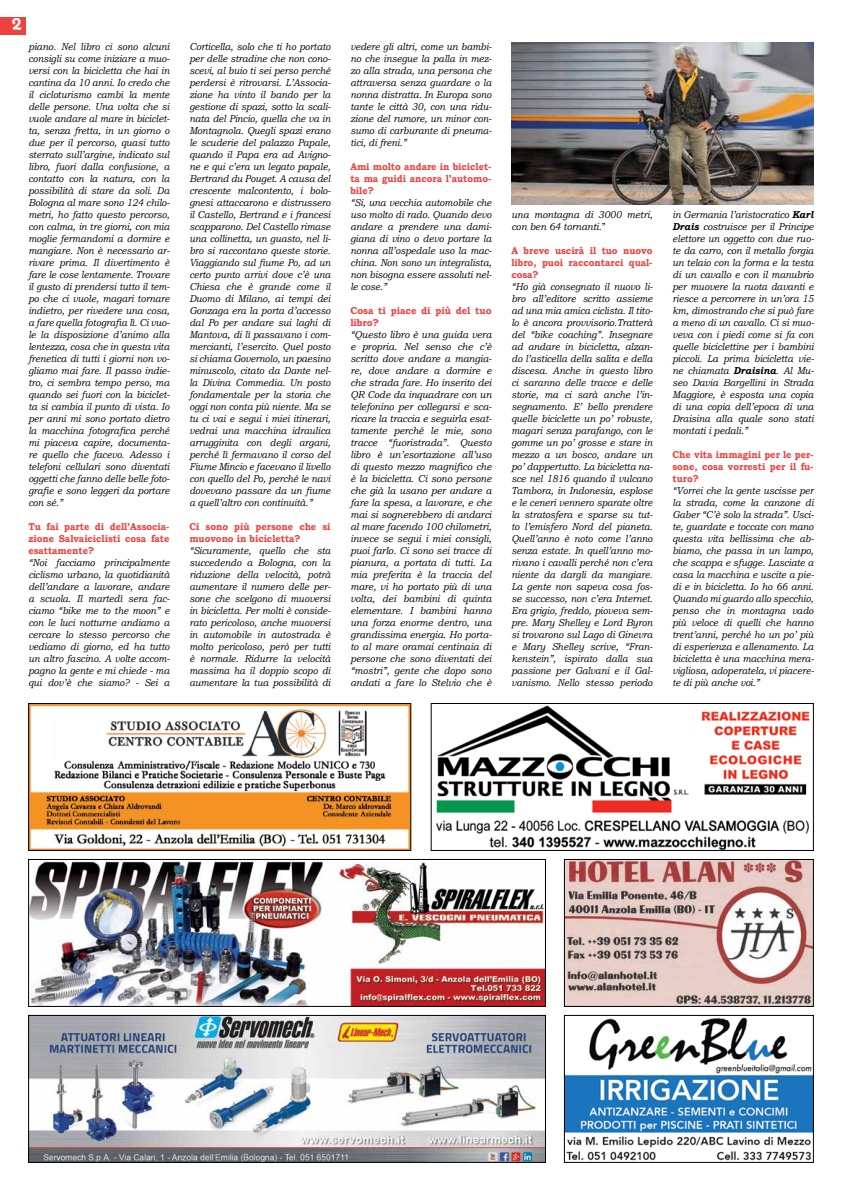
<style>
.page{position:relative;width:842px;height:1191px;background:#fff}
.page>*{position:absolute;margin:0;border:0;box-sizing:border-box;transform-origin:0 0}
.t1{font:700 22px "Coquette";color:#fff}
.t2{font:italic 10px/12px "Bookman Old Style";letter-spacing:-.005em;color:#000;text-align:justify;scale:.93 1}
.t3{font:italic 10px/12px "Bookman Old Style";letter-spacing:-.005em;color:#000;text-align:justify;scale:.95 1}
.t4{font:700 10px/12px "Bookman Old Style";letter-spacing:-.005em;color:#ef413d;text-align:justify;scale:.93 1}
.t5{font:700 10px/12px "Bookman Old Style";letter-spacing:-.005em;color:#ef413d;scale:.95 1}
.s1{font-style:normal}
.s2{font-weight:700}
</style>
<div class="page">
<div style="left:0;top:17px;width:26px;height:17px;background:#ef413d"></div>
<img style="left:436px;top:705px;width:374px;height:143px">
<div style="left:431px;top:703px;width:383px;height:147px;border:1px solid #000"></div>
<img style="left:30px;top:705px;width:379px;height:143px">
<div style="left:28px;top:703px;width:383px;height:147px;border:1px solid #000"></div>
<img style="left:511px;top:43px;width:303px;height:161px">
<img style="left:30px;top:1017px;width:514px;height:143px">
<div style="left:28px;top:1015px;width:518px;height:147px;border:1px solid #000"></div>
<img style="left:566px;top:1017px;width:246px;height:143px">
<div style="left:564px;top:1015px;width:250px;height:147px;border:1px solid #000"></div>
<img style="left:30px;top:861px;width:514px;height:143px">
<div style="left:28px;top:859px;width:518px;height:147px;border:1px solid #000"></div>
<img style="left:566px;top:861px;width:246px;height:143px">
<div style="left:564px;top:859px;width:250px;height:147px;border:1px solid #000"></div>
<h1 class="t1" style="left:11px;top:9px;width:12px">2</h1>
<p class="t3" style="left:28px;top:40px;width:150px">piano. Nel libro ci sono alcuni consigli su come iniziare a muo&shy;versi con la bicicletta che hai in cantina da 10 anni. Io credo che il cicloturismo cambi la mente delle persone. Una volta che si vuole andare al mare in biciclet&shy;ta, senza fretta, in un giorno o due per il percorso, quasi tutto sterrato sull’argine, indicato sul libro, fuori dalla confusione, a contatto con la natura, con la possibilità di stare da soli. Da Bologna al mare sono 124 chilo&shy;metri, ho fatto questo percorso, con calma, in tre giorni, con mia moglie fermandomi a dormire e mangiare. Non è necessario ar&shy;rivare prima. Il divertimento è fare le cose lentamente. Trovare il gusto di prendersi tutto il tem&shy;po che ci vuole, magari tornare indietro, per rivedere una cosa, a fare quella fotografia lì. Ci vuo&shy;le la disposizione d’animo alla lentezza, cosa che in questa vita frenetica di tutti i giorni non vo&shy;gliamo mai fare. Il passo indie&shy;tro, ci sembra tempo perso, ma quando sei fuori con la biciclet&shy;ta si cambia il punto di vista. Io per anni mi sono portato dietro la macchina fotografica perché mi piaceva capire, documenta&shy;re quello che facevo. Adesso i telefoni cellulari sono diventati oggetti che fanno delle belle foto&shy;grafie e sono leggeri da portare con sé.”</p>
<p class="t4" style="left:28px;top:520px;width:153px">Tu fai parte di dell’Associa&shy;zione Salvaiciclisti cosa fate esattamente?</p>
<p class="t2" style="left:28px;top:556px;width:154px">“Noi facciamo principalmente ciclismo urbano, la quotidianità dell’andare a lavorare, andare a scuola. Il martedì sera fac&shy;ciamo “bike me to the moon” e con le luci notturne andiamo a cercare lo stesso percorso che vediamo di giorno, ed ha tutto un altro fascino. A volte accom&shy;pagno la gente e mi chiede - ma qui dov’è che siamo? - Sei a</p>
<p class="t2" style="left:189px;top:40px;width:154px">Corticella, solo che ti ho portato per delle stradine che non cono&shy;scevi, al buio ti sei perso perché perdersi è ritrovarsi. L’Associa&shy;zione ha vinto il bando per la gestione di spazi, sotto la scali&shy;nata del Pincio, quella che va in Montagnola. Quegli spazi erano le scuderie del palazzo Papale, quando il Papa era ad Avigno&shy;ne e qui c’era un legato papale, Bertrand du Pouget. A causa del crescente malcontento, i bolo&shy;gnesi attaccarono e distrussero il Castello, Bertrand e i francesi scapparono. Del Castello rimase una collinetta, un guasto, nel li&shy;bro si raccontano queste storie.<br>Viaggiando sul fiume Po, ad un certo punto arrivi dove c’è una Chiesa che è grande come il Duomo di Milano, ai tempi dei Gonzaga era la porta d’accesso dal Po per andare sui laghi di Mantova, di lì passavano i com&shy;mercianti, l’esercito. Quel posto si chiama Governolo, un paesino minuscolo, citato da Dante nel&shy;la Divina Commedia. Un posto fondamentale per la storia che oggi non conta più niente. Ma se tu ci vai e segui i miei itinerari, vedrai una macchina idraulica arrugginita con degli argani, perché lì fermavano il corso del Fiume Mincio e facevano il livello con quello del Po, perché le navi dovevano passare da un fiume a quell’altro con continuità.”</p>
<p class="t4" style="left:189px;top:520px;width:153px">Ci sono più persone che si muovono in bicicletta?</p>
<p class="t2" style="left:189px;top:544px;width:154px">“Sicuramente, quello che sta succedendo a Bologna, con la riduzione della velocità, potrà aumentare il numero delle per&shy;sone che scelgono di muoversi in bicicletta. Per molti è conside&shy;rato pericoloso, anche muoversi in automobile in autostrada è molto pericoloso, però per tutti è normale. Ridurre la velocità massima ha il doppio scopo di aumentare la tua possibilità di</p>
<p class="t2" style="left:350px;top:40px;width:154px">vedere gli altri, come un bambi&shy;no che insegue la palla in mez&shy;zo alla strada, una persona che attraversa senza guardare o la nonna distratta. In Europa sono tante le città 30, con una ridu&shy;zione del rumore, un minor con&shy;sumo di carburante di pneuma&shy;tici, di freni.”</p>
<p class="t4" style="left:350px;top:160px;width:153px">Ami molto andare in biciclet&shy;ta ma guidi ancora l’automo&shy;bile?</p>
<p class="t2" style="left:350px;top:196px;width:154px">“Si, una vecchia automobile che uso molto di rado. Quando devo andare a prendere una dami&shy;giana di vino o devo portare la nonna all’ospedale uso la mac&shy;china. Non sono un integralista, non bisogna essere assoluti nel&shy;le cose.”</p>
<p class="t5" style="left:350px;top:304px;width:150px">Cosa ti piace di più del tuo libro?</p>
<p class="t3" style="left:350px;top:328px;width:150px">“Questo libro è una guida vera e propria. Nel senso che c’è scritto dove andare a mangia&shy;re, dove andare a dormire e che strada fare. Ho inserito dei QR Code da inquadrare con un telefonino per collegarsi e sca&shy;ricare la traccia e seguirla esat&shy;tamente perché le mie, sono tracce “fuoristrada”. Questo libro è un’esortazione all’uso di questo mezzo magnifico che è la bicicletta. Ci sono persone che già la usano per andare a fare la spesa, a lavorare, e che mai si sognerebbero di andarci al mare facendo 100 chilometri, invece se segui i miei consigli, puoi farlo. Ci sono sei tracce di pianura, a portata di tutti. La mia preferita è la traccia del mare, vi ho portato più di una volta, dei bambini di quinta elementare. I bambini hanno una forza enorme dentro, una grandissima energia. Ho porta&shy;to al mare oramai centinaia di persone che sono diventati dei “mostri”, gente che dopo sono andati a fare lo Stelvio che è</p>
<p class="t3" style="left:511px;top:208px;width:150px">una montagna di 3000 metri, con ben 64 tornanti.<span class="s1">”</span></p>
<p class="t4" style="left:511px;top:244px;width:153px">A breve uscirà il tuo nuovo libro, puoi raccontarci qual&shy;cosa?</p>
<p class="t2" style="left:511px;top:280px;width:154px">“Ho già consegnato il nuovo li&shy;bro all’editore scritto assieme ad una mia amica ciclista. Il tito&shy;lo è ancora provvisorio.Tratterà del “bike coaching”. Insegnare ad andare in bicicletta, alzan&shy;do l’asticella della salita e della discesa. Anche in questo libro ci saranno delle tracce e delle storie, ma ci sarà anche l’in&shy;segnamento. E’ bello prendere quelle biciclette un po’ robuste, magari senza parafango, con le gomme un po’ grosse e stare in mezzo a un bosco, andare un po’ dappertutto. La bicicletta na&shy;sce nel 1816 quando il vulcano Tambora, in Indonesia, esplose e le ceneri vennero sparate oltre la stratosfera e sparse su tut&shy;to l’emisfero Nord del pianeta.<br>Quell’anno è noto come l’anno senza estate. In quell’anno mo&shy;rivano i cavalli perché non c’era niente da dargli da mangiare.<br>La gente non sapeva cosa fos&shy;se successo, non c’era Internet.<br>Era grigio, freddo, pioveva sem&shy;pre. Mary Shelley e Lord Byron si trovarono sul Lago di Ginevra e Mary Shelley scrive, “Fran&shy;kenstein”, ispirato dalla sua passione per Galvani e il Gal&shy;vanismo. Nello stesso periodo</p>
<p class="t2" style="left:672px;top:208px;width:154px">in Germania l’aristocratico <span class="s2">Karl Drais</span> costruisce per il Principe elettore un oggetto con due ruo&shy;te da carro, con il metallo forgia un telaio con la forma e la testa di un cavallo e con il manubrio per muovere la ruota davanti e riesce a percorrere in un’ora 15 km, dimostrando che si può fare a meno di un cavallo. Ci si muo&shy;veva con i piedi come si fa con quelle biciclettine per i bambini piccoli. La prima bicicletta vie&shy;ne chiamata <span class="s2">Draisina</span>. Al Mu&shy;seo Davia Bargellini in Strada Maggiore, è esposta una copia di una copia dell’epoca di una Draisina alla quale sono stati montati i pedali.”</p>
<p class="t4" style="left:672px;top:448px;width:153px">Che vita immagini per le per&shy;sone, cosa vorresti per il fu&shy;turo?</p>
<p class="t2" style="left:672px;top:484px;width:154px">“Vorrei che la gente uscisse per la strada, come la canzone di Gaber “C’è solo la strada”. Usci&shy;te, guardate e toccate con mano questa vita bellissima che ab&shy;biamo, che passa in un lampo, che scappa e sfugge. Lasciate a casa la macchina e uscite a pie&shy;di e in bicicletta. Io ho 66 anni.<br>Quando mi guardo allo specchio, penso che in montagna vado più veloce di quelli che hanno trent’anni, perché ho un po’ più di esperienza e allenamento. La bicicletta è una macchina mera&shy;vigliosa, adoperatela, vi piacere&shy;te di più anche voi.”</p>
</div>
